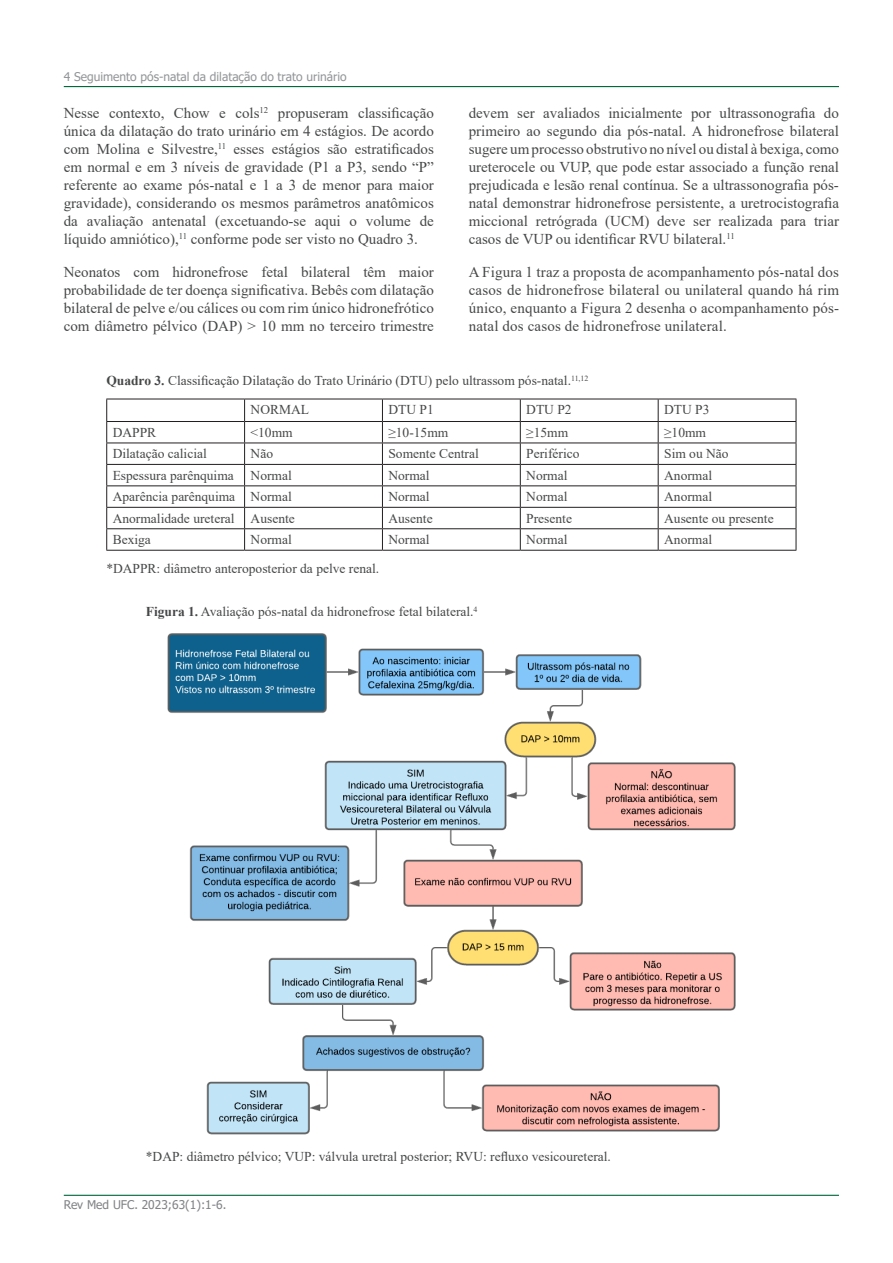
<style>
.page{position:relative;width:893px;height:1263px;background:#fff}
.page>*{position:absolute;margin:0;border:0;box-sizing:border-box;transform-origin:0 0}
.t1{font:15px/18px "Times New Roman";color:#464748;text-align:justify}
.t2{font:13.5px "Times New Roman";color:#464748}
.t3{font:12px "Tahoma";color:#939598}
.t4{font:12px "Tahoma";color:#808285}
.s1{font-weight:700}
</style>
<div class="page">
<hr style="left:64px;top:86px;width:775px;height:1px;background:#00683b">
<hr style="left:64px;top:1195px;width:775px;height:1px;background:#00683b">
<hr style="left:106px;top:399px;width:139px;height:1px;background:#231f20">
<hr style="left:245px;top:399px;width:137px;height:1px;background:#231f20">
<hr style="left:382px;top:399px;width:138px;height:1px;background:#231f20">
<hr style="left:520px;top:399px;width:138px;height:1px;background:#231f20">
<hr style="left:658px;top:399px;width:138px;height:1px;background:#231f20">
<hr style="left:106px;top:421px;width:139px;height:1px;background:#231f20">
<hr style="left:245px;top:421px;width:137px;height:1px;background:#231f20">
<hr style="left:382px;top:421px;width:138px;height:1px;background:#231f20">
<hr style="left:520px;top:421px;width:138px;height:1px;background:#231f20">
<hr style="left:658px;top:421px;width:138px;height:1px;background:#231f20">
<hr style="left:106px;top:443px;width:139px;height:1px;background:#231f20">
<hr style="left:245px;top:443px;width:137px;height:1px;background:#231f20">
<hr style="left:382px;top:443px;width:138px;height:1px;background:#231f20">
<hr style="left:520px;top:443px;width:138px;height:1px;background:#231f20">
<hr style="left:658px;top:443px;width:138px;height:1px;background:#231f20">
<hr style="left:106px;top:464px;width:139px;height:1px;background:#231f20">
<hr style="left:245px;top:464px;width:137px;height:1px;background:#231f20">
<hr style="left:382px;top:464px;width:138px;height:1px;background:#231f20">
<hr style="left:520px;top:464px;width:138px;height:1px;background:#231f20">
<hr style="left:658px;top:464px;width:138px;height:1px;background:#231f20">
<hr style="left:106px;top:485px;width:139px;height:1px;background:#231f20">
<hr style="left:245px;top:485px;width:137px;height:1px;background:#231f20">
<hr style="left:382px;top:485px;width:138px;height:1px;background:#231f20">
<hr style="left:520px;top:485px;width:138px;height:1px;background:#231f20">
<hr style="left:658px;top:485px;width:138px;height:1px;background:#231f20">
<hr style="left:106px;top:507px;width:139px;height:1px;background:#231f20">
<hr style="left:245px;top:507px;width:137px;height:1px;background:#231f20">
<hr style="left:382px;top:507px;width:138px;height:1px;background:#231f20">
<hr style="left:520px;top:507px;width:138px;height:1px;background:#231f20">
<hr style="left:658px;top:507px;width:138px;height:1px;background:#231f20">
<hr style="left:106px;top:528px;width:139px;height:1px;background:#231f20">
<svg style="left:106px;top:399px;width:1px;height:151px"></svg>
<hr style="left:245px;top:528px;width:137px;height:1px;background:#231f20">
<svg style="left:244px;top:399px;width:1px;height:151px"></svg>
<hr style="left:382px;top:528px;width:138px;height:1px;background:#231f20">
<svg style="left:382px;top:399px;width:1px;height:151px"></svg>
<hr style="left:520px;top:528px;width:138px;height:1px;background:#231f20">
<svg style="left:520px;top:399px;width:1px;height:151px"></svg>
<hr style="left:658px;top:528px;width:138px;height:1px;background:#231f20">
<svg style="left:658px;top:399px;width:1px;height:151px"></svg>
<svg style="left:796px;top:399px;width:1px;height:151px"></svg>
<hr style="left:106px;top:550px;width:139px;height:1px;background:#231f20">
<hr style="left:245px;top:550px;width:137px;height:1px;background:#231f20">
<hr style="left:382px;top:550px;width:138px;height:1px;background:#231f20">
<hr style="left:520px;top:550px;width:138px;height:1px;background:#231f20">
<hr style="left:658px;top:550px;width:138px;height:1px;background:#231f20">
<img style="left:167px;top:633px;width:569px;height:502px">
<p class="t3" style="left:64px;top:69px;width:284px">4 Seguimento pós-natal da dilatação do trato urinário</p>
<p class="t1" style="left:64px;top:103px;width:372px">Nesse contexto, Chow e cols<sup>12</sup> propuseram classificação única da dilatação do trato urinário em 4 estágios. De acordo com Molina e Silvestre,<sup>11</sup> esses estágios são estratificados em normal e em 3 níveis de gravidade (P1 a P3, sendo “P” referente ao exame pós-natal e 1 a 3 de menor para maior gravidade), considerando os mesmos parâmetros anatômicos da avaliação antenatal (excetuando-se aqui o volume de líquido amniótico),<sup>11</sup> conforme pode ser visto no Quadro 3.</p>
<p class="t1" style="left:64px;top:262px;width:372px">Neonatos com hidronefrose fetal bilateral têm maior probabilidade de ter doença significativa. Bebês com dilatação bilateral de pelve e/ou cálices ou com rim único hidronefrótico com diâmetro pélvico (DAP) &gt; 10 mm no terceiro trimestre</p>
<p class="t1" style="left:469px;top:103px;width:372px">devem ser avaliados inicialmente por ultrassonografia do primeiro ao segundo dia pós-natal. A hidronefrose bilateral sugere um processo obstrutivo no nível ou distal à bexiga, como ureterocele ou VUP, que pode estar associado a função renal prejudicada e lesão renal contínua. Se a ultrassonografia pós&shy;natal demonstrar hidronefrose persistente, a uretrocistografia miccional retrógrada (UCM) deve ser realizada para triar casos de VUP ou identificar RVU bilateral.<sup>11</sup></p>
<p class="t1" style="left:469px;top:262px;width:372px">A Figura 1 traz a proposta de acompanhamento pós-natal dos casos de hidronefrose bilateral ou unilateral quando há rim único, enquanto a Figura 2 desenha o acompanhamento pós&shy;natal dos casos de hidronefrose unilateral.</p>
<p class="t2" style="left:106px;top:371px;width:484px"><span class="s1">Quadro 3.</span> Classificação Dilatação do Trato Urinário (DTU) pelo ultrassom pós-natal.<sup>11,12</sup></p>
<p class="t2" style="left:251px;top:400px;width:60px">NORMAL</p>
<p class="t2" style="left:388px;top:400px;width:47px">DTU P1</p>
<p class="t2" style="left:526px;top:400px;width:47px">DTU P2</p>
<p class="t2" style="left:664px;top:400px;width:47px">DTU P3</p>
<p class="t2" style="left:113px;top:423px;width:45px">DAPPR</p>
<p class="t2" style="left:251px;top:423px;width:44px">&lt;10mm</p>
<p class="t2" style="left:388px;top:423px;width:61px">≥10-15mm</p>
<p class="t2" style="left:526px;top:423px;width:43px">≥15mm</p>
<p class="t2" style="left:664px;top:423px;width:43px">≥10mm</p>
<p class="t2" style="left:113px;top:444px;width:96px">Dilatação calicial</p>
<p class="t2" style="left:251px;top:444px;width:24px">Não</p>
<p class="t2" style="left:388px;top:444px;width:92px">Somente Central</p>
<p class="t2" style="left:526px;top:444px;width:55px">Periférico</p>
<p class="t2" style="left:664px;top:444px;width:66px">Sim ou Não</p>
<p class="t2" style="left:113px;top:466px;width:181px">Espessura parênquima Normal</p>
<p class="t2" style="left:388px;top:466px;width:43px">Normal</p>
<p class="t2" style="left:526px;top:466px;width:43px">Normal</p>
<p class="t2" style="left:664px;top:466px;width:49px">Anormal</p>
<p class="t2" style="left:113px;top:487px;width:181px">Aparência parênquima Normal</p>
<p class="t2" style="left:388px;top:487px;width:43px">Normal</p>
<p class="t2" style="left:526px;top:487px;width:43px">Normal</p>
<p class="t2" style="left:664px;top:487px;width:49px">Anormal</p>
<p class="t2" style="left:113px;top:509px;width:184px">Anormalidade ureteral Ausente</p>
<p class="t2" style="left:388px;top:509px;width:46px">Ausente</p>
<p class="t2" style="left:526px;top:509px;width:47px">Presente</p>
<p class="t2" style="left:664px;top:509px;width:111px">Ausente ou presente</p>
<p class="t2" style="left:113px;top:530px;width:40px">Bexiga</p>
<p class="t2" style="left:251px;top:530px;width:43px">Normal</p>
<p class="t2" style="left:388px;top:530px;width:43px">Normal</p>
<p class="t2" style="left:526px;top:530px;width:43px">Normal</p>
<p class="t2" style="left:664px;top:530px;width:49px">Anormal</p>
<p class="t2" style="left:106px;top:559px;width:274px">*DAPPR: diâmetro anteroposterior da pelve renal.</p>
<p class="t2" style="left:146px;top:602px;width:333px"><span class="s1">Figura 1.</span> Avaliação pós-natal da hidronefrose fetal bilateral.<sup>4</sup></p>
<p class="t2" style="left:146px;top:1147px;width:467px">*DAP: diâmetro pélvico; VUP: válvula uretral posterior; RVU: refluxo vesicoureteral.</p>
<p class="t4" style="left:64px;top:1197px;width:164px">Rev Med UFC. 2023;63(1):1-6.</p>
</div>
